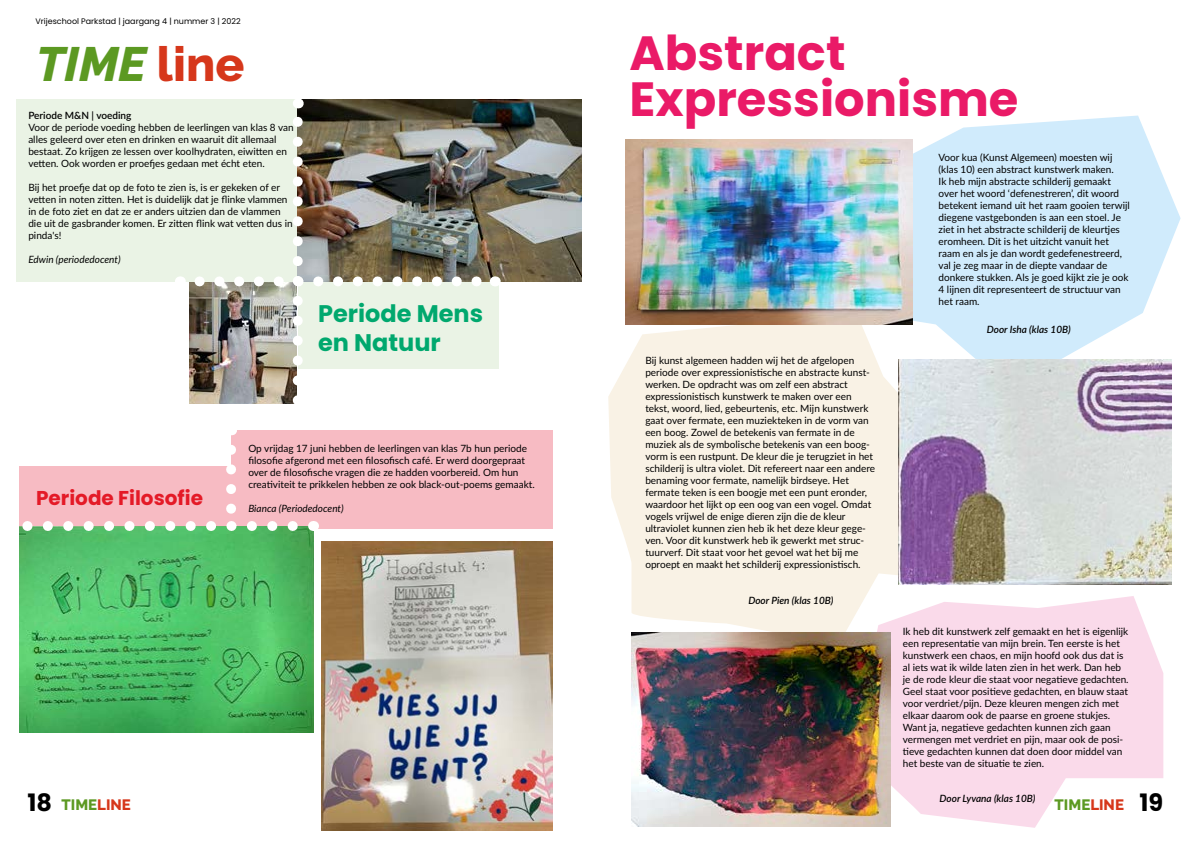
<style>
.page{position:relative;width:1191px;height:842px;background:#fff}
.page>*{position:absolute;margin:0;border:0;box-sizing:border-box;transform-origin:0 0}
.t1{font:700 48px/46px "Poppins";color:#ea1a67}
.t2{font:italic 800 48px "Raleway";color:#5c9922}
.t3{font:700 24px/28.8px "Poppins";color:#00a86e}
.t4{font:700 20px "Poppins";color:#e41a27}
.t5{font:800 15px "Raleway";color:#5c9922}
.t6{font:10px/12px "Lato";color:#000}
.t7{font:italic 600 10px "Lato";color:#000}
.t8{font:italic 10px "Lato";color:#000}
.t9{font:600 10px "Lato";color:#000}
.t10{font:8px "Poppins";color:#000}
.s1{font-style:normal;color:#d6371b}
.s2{font-family:"Poppins";font-weight:700;font-size:24px;color:#000}
.s3{color:#d6371b}
</style>
<div class="page">
<img style="left:189px;top:281px;width:108px;height:123px">
<div style="left:16px;top:99px;width:282px;height:182px;background:#eaf3e5"></div>
<div style="left:298px;top:281px;width:201px;height:88px;background:#eaf3e5"></div>
<img style="left:485px;top:99px;width:97px;height:182px">
<img style="left:199px;top:99px;width:286px;height:281px">
<div style="left:231px;top:430px;width:321px;height:98px;background:#f7bbc3"></div>
<img style="left:321px;top:542px;width:231px;height:288px">
<img style="left:20px;top:526px;width:293px;height:207px">
<svg style="left:608px;top:324px;width:355px;height:308px;background:#f9f2e6"></svg>
<svg style="left:842px;top:116px;width:338px;height:272px;fill:#d0ebfc"></svg>
<svg style="left:19px;top:450px;width:274px;height:83px"></svg>
<svg style="left:850px;top:596px;width:313px;height:232px;fill:#fadaea"></svg>
<img style="left:898px;top:359px;width:273px;height:225px">
<img style="left:625px;top:139px;width:287px;height:185px">
<img style="left:631px;top:632px;width:260px;height:195px">
<p class="t10" style="left:35px;top:17px;width:207px">Vrijeschool Parkstad | jaargang 4 | nummer 3 | 2022</p>
<h1 class="t2" style="left:36px;top:36px;width:210px">TIME <span class="s1">line</span></h1>
<p class="t9" style="left:28px;top:108px;width:105px">Periode M&amp;N | voeding</p>
<p class="t6" style="left:28px;top:121px;width:267px">Voor de periode voeding hebben de leerlingen van klas 8 van alles geleerd over eten en drinken en waaruit dit allemaal bestaat. Zo krijgen ze lessen over koolhydraten, eiwitten en vetten. Ook worden er proefjes gedaan met écht eten.</p>
<p class="t6" style="left:28px;top:181px;width:266px">Bij het proefje dat op de foto te zien is, is er gekeken of er vetten in noten zitten. Het is duidelijk dat je flinke vlammen in de foto ziet en dat ze er anders uitzien dan de vlammen die uit de gasbrander komen. Er zitten flink wat vetten dus in pinda's!</p>
<p class="t8" style="left:28px;top:252px;width:94px">Edwin (periodedocent)</p>
<h2 class="t3" style="left:318px;top:299px;width:166px">Periode Mens en Natuur</h2>
<h3 class="t4" style="left:36px;top:486px;width:168px">Periode Filosofie</h3>
<p class="t6" style="left:248px;top:442px;width:288px">Op vrijdag 17 juni hebben de leerlingen van klas 7b hun periode filosofie afgerond met een filosofisch café. Er werd doorgepraat over de filosofische vragen die ze hadden voorbereid. Om hun creativiteit te prikkelen hebben ze ook black-out-poems gemaakt.</p>
<p class="t8" style="left:248px;top:501px;width:97px">Bianca (Periodedocent)</p>
<h1 class="t1" style="left:629px;top:30px;width:390px">Abstract<br>Expressionisme</h1>
<p class="t6" style="left:938px;top:151px;width:193px">Voor kua (Kunst Algemeen) moesten wij (klas 10) een abstract kunstwerk maken.<br>Ik heb mijn abstracte schilderij gemaakt over het woord ‘defenestreren’, dit woord betekent iemand uit het raam gooien terwijl diegene vastgebonden is aan een stoel. Je ziet in het abstracte schilderij de kleurtjes eromheen. Dit is het uitzicht vanuit het raam en als je dan wordt gedefenestreerd, val je zeg maar in de diepte vandaar de donkere stukken. Als je goed kijkt zie je ook 4 lijnen dit representeert de structuur van het raam.</p>
<p class="t6" style="left:645px;top:354px;width:231px">Bij kunst algemeen hadden wij het de afgelopen periode over expressionistische en abstracte kunst&shy;werken. De opdracht was om zelf een abstract expressionistisch kunstwerk te maken over een tekst, woord, lied, gebeurtenis, etc. Mijn kunstwerk gaat over fermate, een muziekteken in de vorm van een boog. Zowel de betekenis van fermate in de muziek als de symbolische betekenis van een boog&shy;vorm is een rustpunt. De kleur die je terugziet in het schilderij is ultra violet. Dit refereert naar een andere benaming voor fermate, namelijk birdseye. Het fermate teken is een boogje met een punt eronder, waardoor het lijkt op een oog van een vogel. Omdat vogels vrijwel de enige dieren zijn die de kleur ultraviolet kunnen zien heb ik het deze kleur gege&shy;ven. Voor dit kunstwerk heb ik gewerkt met struc&shy;tuurverf. Dit staat voor het gevoel wat het bij me oproept en maakt het schilderij expressionistisch.</p>
<p class="t7" style="left:748px;top:593px;width:87px">Door Pien (klas 10B)</p>
<p class="t7" style="left:986px;top:322px;width:86px">Door Isha (klas 10B)</p>
<p class="t6" style="left:903px;top:625px;width:227px">Ik heb dit kunstwerk zelf gemaakt en het is eigenlijk een representatie van mijn brein. Ten eerste is het kunstwerk een chaos, en mijn hoofd ook dus dat is al iets wat ik wilde laten zien in het werk. Dan heb je de rode kleur die staat voor negatieve gedachten.<br>Geel staat voor positieve gedachten, en blauw staat voor verdriet/pijn. Deze kleuren mengen zich met elkaar daarom ook de paarse en groene stukjes.<br>Want ja, negatieve gedachten kunnen zich gaan vermengen met verdriet en pijn, maar ook de posi&shy;tieve gedachten kunnen dat doen door middel van het beste van de situatie te zien.</p>
<h3 class="t5" style="left:27px;top:796px;width:105px"><span class="s2">18</span> TIME<span class="s3">LINE</span></h3>
<h3 class="t5" style="left:1054px;top:796px;width:110px">TIME<span class="s3">LINE</span> <span class="s2">19</span></h3>
<p class="t7" style="left:939px;top:791px;width:98px">Door Lyvana (klas 10B)</p>
</div>
